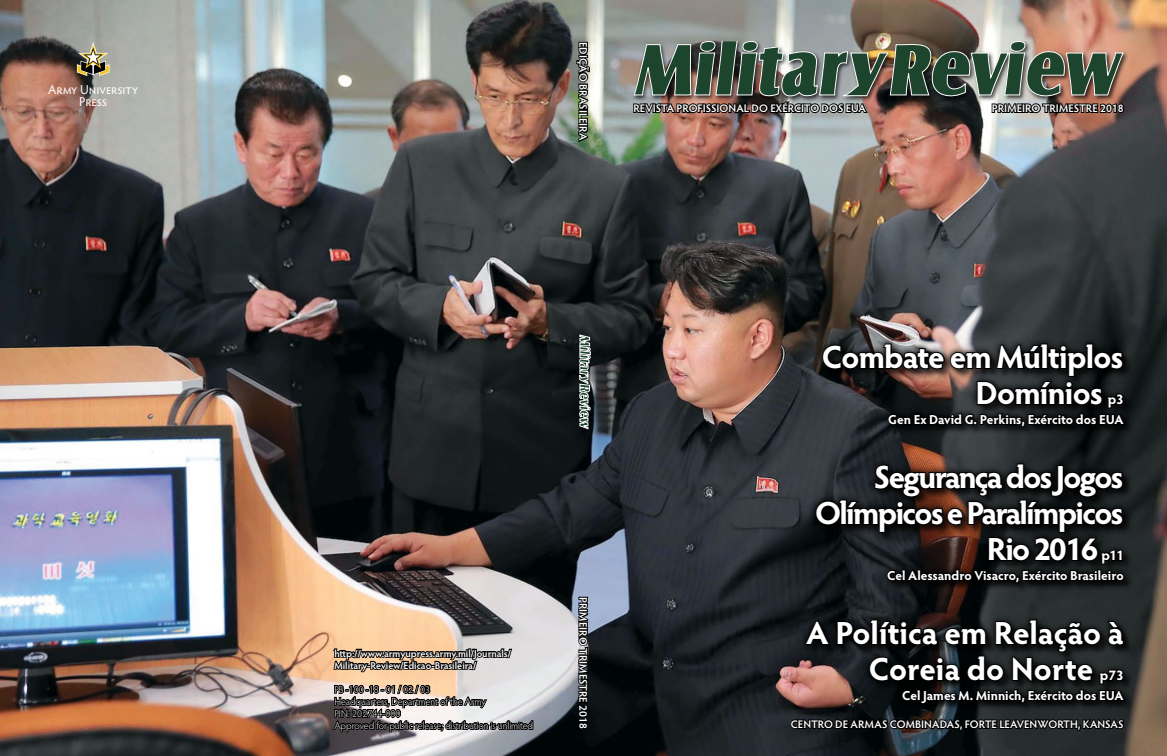
<style>
.page{position:relative;width:1167px;height:756px;background:#fff}
.page>*{position:absolute;margin:0;border:0;box-sizing:border-box;transform-origin:0 0}
.t1{font:700 32px/36px "Hypatia Sans Pro";letter-spacing:-.035em;color:#fff}
.t2{font:700 32px/36px "Hypatia Sans Pro";letter-spacing:-.005em;color:#fff}
.t3{font:700 32px "Hypatia Sans Pro";letter-spacing:-.055em;color:#fff}
.t4{font:700 32px "Hypatia Sans Pro";letter-spacing:-.06em;color:#fff}
.t5{font:700 14px "Hypatia Sans Pro";letter-spacing:-.025em;color:#fff}
.t6{font:700 13px "Hypatia Sans Pro";letter-spacing:-.005em;color:#fff}
.t7{font:12.9px/12.3px "Hypatia Sans Pro";color:#fff;text-align:center}
.t8{font:600 11px "Hypatia Sans Pro";color:#fff}
.t9{font:300 10px/12px "Hypatia Sans Pro";letter-spacing:-.005em;color:#fff}
.t10{font:600 10px/12px "Hypatia Sans Pro";letter-spacing:-.005em;color:#fff}
</style>
<div class="page">
<img style="left:0;top:0;width:1166px;height:756px">
<svg style="left:331px;top:647px;width:203px;height:94px;background:#9a9089"></svg>
<img style="left:578px;top:334px;width:12px;height:96px">
<svg style="left:579px;top:335px;width:11px;height:94px"></svg>
<svg style="left:574px;top:41px;width:17px;height:102px;background:#50574b"></svg>
<svg style="left:577px;top:596px;width:14px;height:134px;background:#26282c"></svg>
<img style="left:632px;top:41px;width:492px;height:74px">
<svg style="left:789px;top:716px;width:335px;height:16px;background:#111314"></svg>
<div style="left:804px;top:343px;width:330px;height:371px;background:#000;opacity:.75"></div>
<svg style="left:798px;top:337px;width:332px;height:373px;background:#2b2c2e"></svg>
<svg style="left:821px;top:343px;width:305px;height:91px;background:#201e1f"></svg>
<svg style="left:814px;top:463px;width:311px;height:127px;background:#151313"></svg>
<svg style="left:802px;top:619px;width:324px;height:91px;background:#191717"></svg>
<svg style="left:77px;top:42px;width:32px;height:34px"></svg>
<p class="t7" style="left:48px;top:83px;width:91px">Army University<br>Press</p>
<p class="t8" style="left:590px;top:42px;width:100px;rotate:90deg">EDIÇÃO BRASILEIRA</p>
<p class="t8" style="left:633px;top:101px;width:234px">REVISTA PROFISSIONAL DO EXÉRCITO DOS EUA</p>
<p class="t8" style="left:991px;top:101px;width:133px">PRIMEIRO TRIMESTRE 2018</p>
<p class="t10" style="left:334px;top:647px;width:178px">http://www.armyupress.army.mil/Journals/<br>Military-Review/Edicao-Brasileira/</p>
<p class="t9" style="left:334px;top:683px;width:200px">PB -100 -18 - 01 / 02 / 03<br>Headquarters, Department of the Army<br>PIN: 202744-000<br>Approved for public release; distribution is unlimited</p>
<p class="t8" style="left:590px;top:597px;width:133px;rotate:90deg">PRIMEIRO TRIMESTRE 2018</p>
<h1 class="t1" style="left:975px;top:337px;width:150px;text-indent:-153px">Combate em Múltiplos<br>Domínios</h1>
<p class="t5" style="left:1107px;top:389px;width:17px">p3</p>
<p class="t6" style="left:888px;top:410px;width:237px">Gen Ex David G. Perkins, Exército dos EUA</p>
<h1 class="t4" style="left:873px;top:454px;width:251px">Segurança dos Jogos</h1>
<h1 class="t3" style="left:815px;top:490px;width:310px">Olímpicos e Paralímpicos</h1>
<h1 class="t1" style="left:986px;top:529px;width:113px">Rio 2016</h1>
<p class="t5" style="left:1101px;top:545px;width:24px">p11</p>
<p class="t6" style="left:887px;top:566px;width:238px">Cel Alessandro Visacro, Exército Brasileiro</p>
<h1 class="t2" style="left:868px;top:613px;width:256px;text-indent:-63px">A Política em Relação à<br>Coreia do Norte</h1>
<p class="t5" style="left:1099px;top:665px;width:25px">p73</p>
<p class="t6" style="left:902px;top:686px;width:223px">Cel James M. Minnich, Exército dos EUA</p>
<p class="t8" style="left:790px;top:717px;width:334px">CENTRO DE ARMAS COMBINADAS, FORTE LEAVENWORTH, KANSAS</p>
</div>
